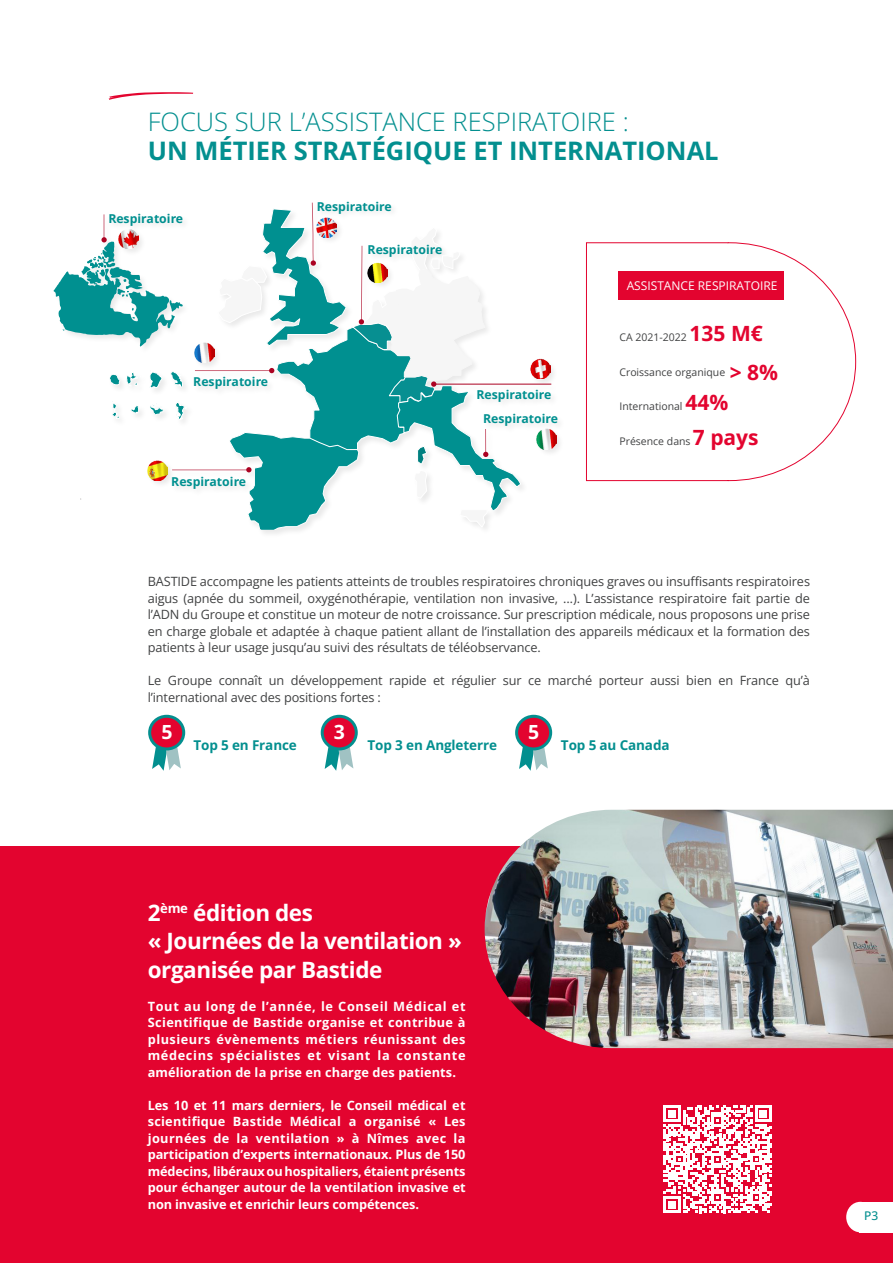
<style>
.page{position:relative;width:893px;height:1263px;background:#fff}
.page>*{position:absolute;margin:0;border:0;box-sizing:border-box;transform-origin:0 0}
.t1{font:700 25.5px "Open Sans";color:#038f8f}
.t2{font:300 25.5px "Open Sans";color:#038f8f}
.t3{font:700 22.5px/28.5px "Open Sans";letter-spacing:-.02em;color:#fff}
.t4{font:700 21px "Open Sans";color:#e3042f}
.t5{font:700 19.5px "Open Sans";color:#fff}
.t6{font:700 13.5px "Open Sans";letter-spacing:-.01em;color:#038f8f}
.t7{font:12.75px/16.5px "Open Sans";letter-spacing:-.01em;color:#404142;text-align:justify}
.t8{font:700 12.75px/16.5px "Open Sans";color:#fff;text-align:justify}
.t9{font:700 12.3px "Open Sans";color:#009090}
.t10{font:12px "Open Sans";color:#fff}
.t11{font:500 12px "Open Sans";color:#038f8f}
.t12{font:10.5px "Open Sans";color:#404142}
.s1{font-weight:700;font-size:21px;color:#e3042f}
</style>
<div class="page">
<div style="left:0;top:846px;width:893px;height:417px;background:#e3042f"></div>
<div style="left:846px;top:1202px;width:28px;height:30px;background:#fff;border-radius:50%"></div>
<div style="left:860px;top:1202px;width:33px;height:30px;background:#fff"></div>
<img style="left:485px;top:810px;width:408px;height:238px">
<svg style="left:109px;top:92px;width:84px;height:8px"></svg>
<svg style="left:176px;top:403px;width:11px;height:17px"></svg>
<svg style="left:170px;top:371px;width:14px;height:16px"></svg>
<svg style="left:109px;top:372px;width:54px;height:48px"></svg>
<hr style="left:172px;top:469px;width:77px;height:1px;background:#ab0222">
<hr style="left:172px;top:470px;width:77px;height:1px;background:#ab0222">
<hr style="left:434px;top:384px;width:117px;height:1px;background:#ab0222">
<hr style="left:195px;top:370px;width:77px;height:1px;background:#ab0222">
<hr style="left:195px;top:371px;width:77px;height:1px;background:#ab0222">
<svg style="left:217px;top:203px;width:304px;height:327px"></svg>
<img style="left:536px;top:429px;width:20px;height:20px">
<img style="left:530px;top:359px;width:20px;height:20px">
<img style="left:148px;top:460px;width:20px;height:20px">
<img style="left:194px;top:343px;width:20px;height:20px">
<img style="left:317px;top:217px;width:20px;height:20px">
<img style="left:368px;top:262px;width:19px;height:20px">
<svg style="left:54px;top:214px;width:129px;height:133px"></svg>
<svg style="left:586px;top:242px;width:270px;height:239px"></svg>
<div style="left:618px;top:271px;width:166px;height:29px;background:#e3042f"></div>
<svg style="left:152px;top:741px;width:29px;height:30px"></svg>
<div style="left:150px;top:716px;width:34px;height:33px;background:#e3042f;border-radius:50%"></div>
<div style="left:148px;top:715px;width:37px;height:35px;border:3px solid #038f8f;border-radius:50%"></div>
<svg style="left:325px;top:743px;width:28px;height:28px"></svg>
<div style="left:322px;top:716px;width:34px;height:33px;background:#e3042f;border-radius:50%"></div>
<div style="left:321px;top:715px;width:37px;height:35px;border:3px solid #038f8f;border-radius:50%"></div>
<svg style="left:519px;top:741px;width:29px;height:30px"></svg>
<div style="left:517px;top:716px;width:34px;height:33px;background:#e3042f;border-radius:50%"></div>
<div style="left:515px;top:715px;width:37px;height:35px;border:3px solid #038f8f;border-radius:50%"></div>
<svg style="left:664px;top:1105px;width:108px;height:108px"></svg>
<h1 class="t2" style="left:148px;top:105px;width:482px">FOCUS SUR L’ASSISTANCE RESPIRATOIRE :</h1>
<h1 class="t1" style="left:148px;top:133px;width:572px">UN MÉTIER STRATÉGIQUE ET INTERNATIONAL</h1>
<p class="t9" style="left:108px;top:210px;width:76px">Respiratoire</p>
<p class="t9" style="left:193px;top:374px;width:76px">Respiratoire</p>
<p class="t9" style="left:171px;top:473px;width:76px">Respiratoire</p>
<p class="t9" style="left:317px;top:198px;width:76px">Respiratoire</p>
<p class="t9" style="left:368px;top:241px;width:76px">Respiratoire</p>
<p class="t9" style="left:477px;top:386px;width:76px">Respiratoire</p>
<p class="t9" style="left:483px;top:410px;width:76px">Respiratoire</p>
<p class="t10" style="left:627px;top:277px;width:152px">ASSISTANCE RESPIRATOIRE</p>
<p class="t12" style="left:619px;top:330px;width:145px">CA 2021-2022 <span class="s1">135 M€</span></p>
<p class="t12" style="left:619px;top:365px;width:107px">Croissance organique</p>
<h3 class="t4" style="left:730px;top:358px;width:50px">&gt; 8%</h3>
<p class="t12" style="left:619px;top:399px;width:110px">International <span class="s1">44%</span></p>
<p class="t12" style="left:619px;top:434px;width:141px">Présence dans <span class="s1">7 pays</span></p>
<p class="t7" style="left:148px;top:573px;width:664px">BASTIDE accompagne les patients atteints de troubles respiratoires chroniques graves ou insuffisants respiratoires aigus (apnée du sommeil, oxygénothérapie, ventilation non invasive, …). L’assistance respiratoire fait partie de l’ADN du Groupe et constitue un moteur de notre croissance. Sur prescription médicale, nous proposons une prise en charge globale et adaptée à chaque patient allant de l’installation des appareils médicaux et la formation des patients à leur usage jusqu’au suivi des résultats de téléobservance.</p>
<p class="t7" style="left:148px;top:672px;width:664px">Le Groupe connaît un développement rapide et régulier sur ce marché porteur aussi bien en France qu’à l’international avec des positions fortes :</p>
<p class="t6" style="left:193px;top:735px;width:105px">Top 5 en France</p>
<p class="t6" style="left:368px;top:735px;width:131px">Top 3 en Angleterre</p>
<p class="t6" style="left:561px;top:735px;width:110px">Top 5 au Canada</p>
<h3 class="t5" style="left:161px;top:718px;width:13px">5</h3>
<h3 class="t5" style="left:334px;top:718px;width:13px">3</h3>
<h3 class="t5" style="left:528px;top:718px;width:13px">5</h3>
<h2 class="t3" style="left:148px;top:897px;width:316px">2<sup>ème</sup> édition des<br>« Journées de la ventilation » organisée par Bastide</h2>
<p class="t8" style="left:148px;top:997px;width:319px">Tout au long de l’année, le Conseil Médical et Scientifique de Bastide organise et contribue à plusieurs évènements métiers réunissant des médecins spécialistes et visant la constante amélioration de la prise en charge des patients.</p>
<p class="t8" style="left:148px;top:1096px;width:319px">Les 10 et 11 mars derniers, le Conseil médical et scientifique Bastide Médical a organisé « Les journées de la ventilation » à Nîmes avec la participation d’experts internationaux. Plus de 150 médecins, libéraux ou hospitaliers, étaient présents pour échanger autour de la ventilation invasive et non invasive et enrichir leurs compétences.</p>
<p class="t11" style="left:864px;top:1207px;width:16px">P3</p>
</div>
